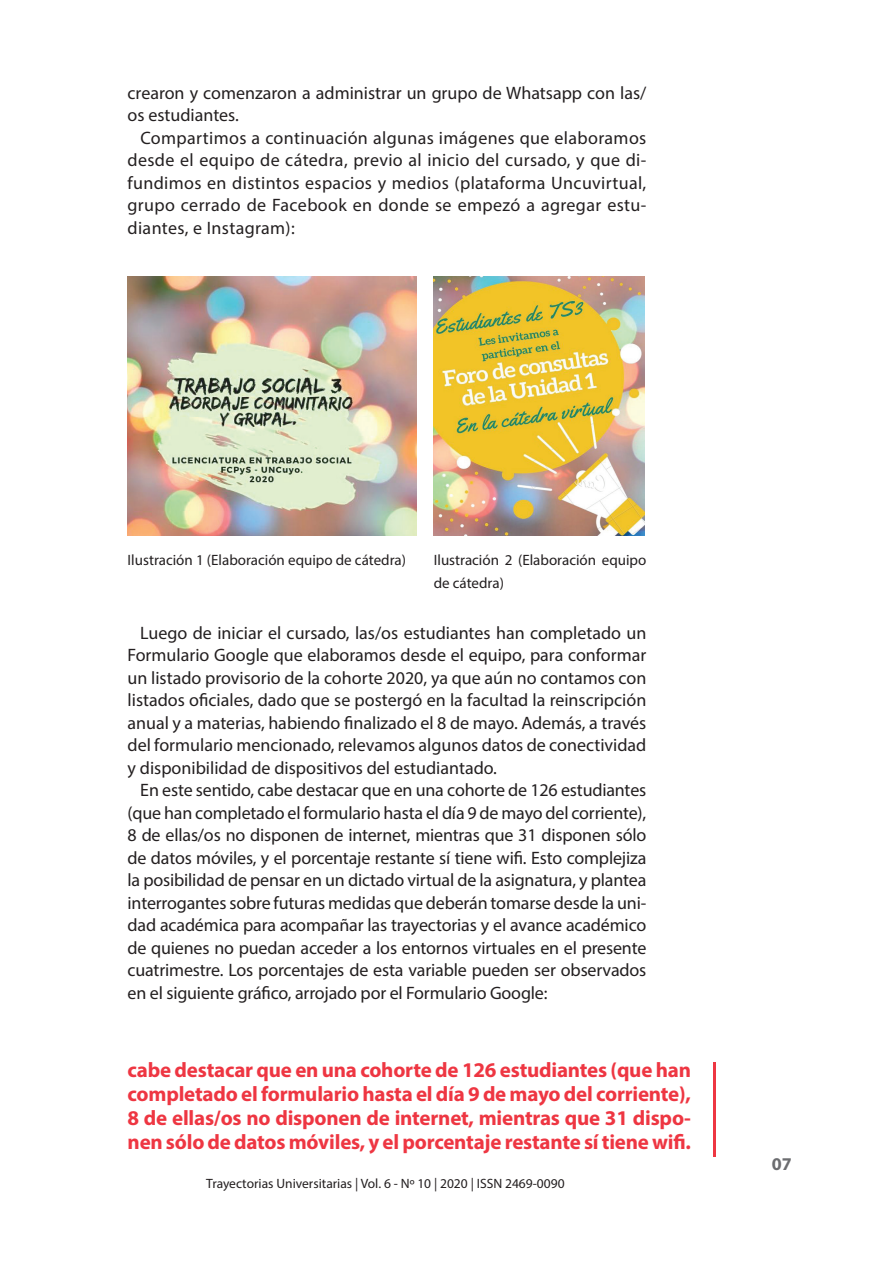
<style>
.page{position:relative;width:893px;height:1263px;background:#fff}
.page>*{position:absolute;margin:0;border:0;box-sizing:border-box;transform-origin:0 0}
.t1{font:700 21px/24px "Myriad Pro";letter-spacing:-.01em;color:#ee3642;text-align:justify}
.t2{font:18px/22.5px "Myriad Pro";color:#231f20;text-align:justify}
.t3{font:700 18px "Myriad Pro";color:#6c6d70}
.t4{font:15px/22.5px "Myriad Pro";color:#231f20}
.t5{font:13.5px "Myriad Pro";color:#231f20}
</style>
<div class="page">
<img style="left:128px;top:277px;width:289px;height:258px">
<img style="left:434px;top:277px;width:211px;height:258px">
<hr style="left:713px;top:1062px;width:2px;height:95px;background:#ee3642">
<p class="t2" style="left:128px;top:81px;width:520px">crearon y comenzaron a administrar un grupo de Whatsapp con las/ os estudiantes.</p>
<p class="t2" style="left:128px;top:126px;width:520px;text-indent:13px">Compartimos a continuación algunas imágenes que elaboramos desde el equipo de cátedra, previo al inicio del cursado, y que di&shy;fundimos en distintos espacios y medios (plataforma Uncuvirtual, grupo cerrado de Facebook en donde se empezó a agregar estu&shy;diantes, e Instagram):</p>
<p class="t4" style="left:128px;top:549px;width:280px">Ilustración 1 (Elaboración equipo de cátedra)</p>
<p class="t4" style="left:434px;top:549px;width:214px">Ilustración 2 (Elaboración equipo de cátedra)</p>
<p class="t2" style="left:128px;top:621px;width:520px;text-indent:13px">Luego de iniciar el cursado, las/os estudiantes han completado un Formulario Google que elaboramos desde el equipo, para conformar un listado provisorio de la cohorte 2020, ya que aún no contamos con listados oficiales, dado que se postergó en la facultad la reinscripción anual y a materias, habiendo finalizado el 8 de mayo. Además, a través del formulario mencionado, relevamos algunos datos de conectividad y disponibilidad de dispositivos del estudiantado.</p>
<p class="t2" style="left:128px;top:778px;width:520px;text-indent:13px">En este sentido, cabe destacar que en una cohorte de 126 estudiantes (que han completado el formulario hasta el día 9 de mayo del corriente), 8 de ellas/os no disponen de internet, mientras que 31 disponen sólo de datos móviles, y el porcentaje restante sí tiene wifi. Esto complejiza la posibilidad de pensar en un dictado virtual de la asignatura, y plantea interrogantes sobre futuras medidas que deberán tomarse desde la uni&shy;dad académica para acompañar las trayectorias y el avance académico de quienes no puedan acceder a los entornos virtuales en el presente cuatrimestre. Los porcentajes de esta variable pueden ser observados en el siguiente gráfico, arrojado por el Formulario Google:</p>
<p class="t1" style="left:128px;top:1058px;width:565px">cabe destacar que en una cohorte de 126 estudiantes (que han completado el formulario hasta el día 9 de mayo del corriente), 8 de ellas/os no disponen de internet, mientras que 31 dispo&shy;nen sólo de datos móviles, y el porcentaje restante sí tiene wifi.</p>
<p class="t5" style="left:206px;top:1175px;width:360px">Trayectorias Universitarias | Vol. 6 - Nº 10 | 2020 | ISSN 2469-0090</p>
<p class="t3" style="left:772px;top:1152px;width:21px">07</p>
</div>
